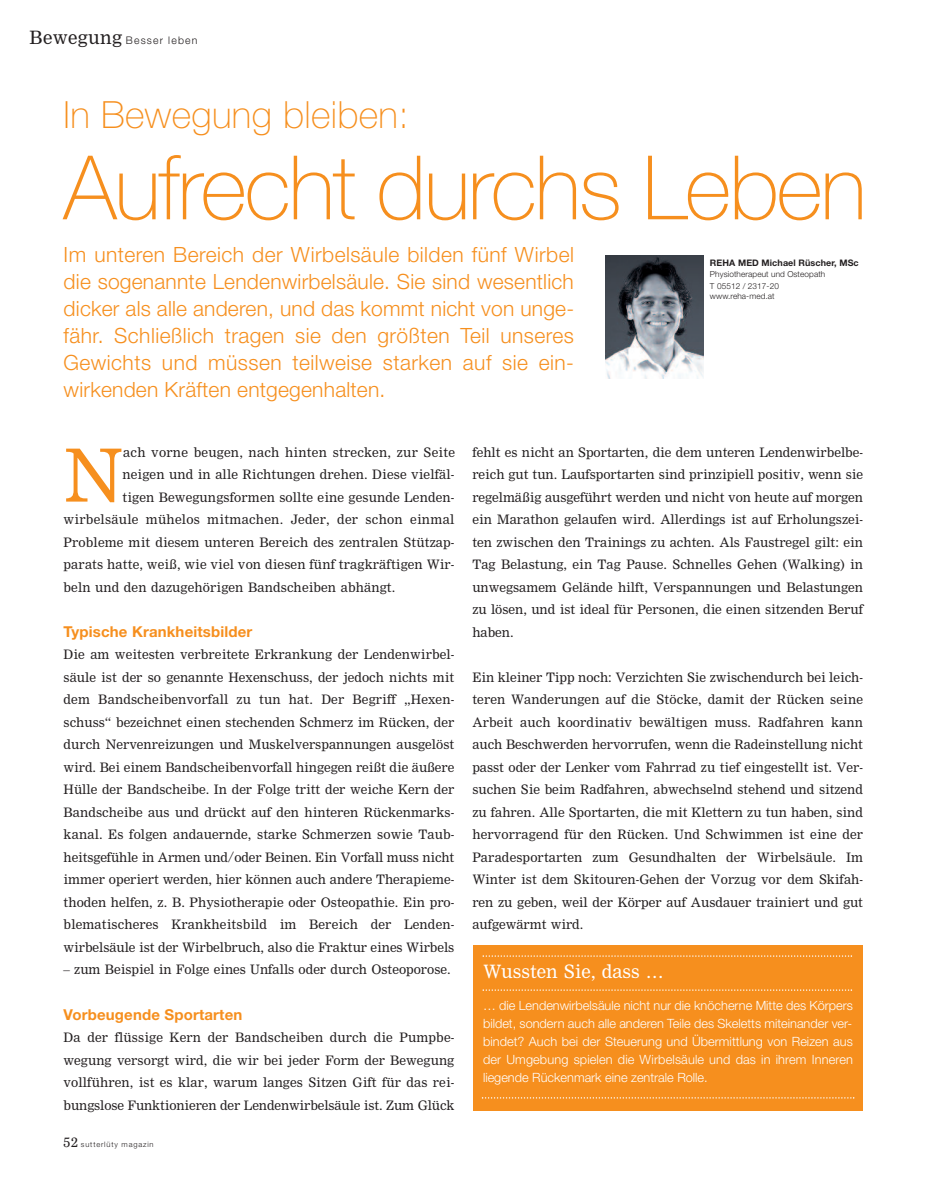
<style>
.page{position:relative;width:927px;height:1183px;background:#fff}
.page>*{position:absolute;margin:0;border:0;box-sizing:border-box;transform-origin:0 0}
.t1{font:100 88.95px "Helvetica Neue";letter-spacing:-.025em;color:#f68f1e}
.t2{font:71.55px "M Nimrod";color:#f68f1e}
.t3{font:100 37.5px "Helvetica Neue";letter-spacing:.01em;color:#f68f1e}
.t4{font:300 21px/27px "Helvetica Neue";letter-spacing:.01em;color:#f68f1e;text-align:justify}
.t5{font:18px "M Nimrod";color:#fff}
.t6{font:700 15px "Helvetica Neue";letter-spacing:.01em;color:#f68f1e}
.t7{font:12.75px/22.5px "M Nimrod";letter-spacing:.01em;color:#231f20;text-align:justify}
.t8{font:300 12.75px/18px "Helvetica Neue";color:#fff;text-align:justify}
.t9{font:300 10.5px "Helvetica Neue";letter-spacing:.11em;color:#231f20}
.t10{font:700 9px "Helvetica Neue";letter-spacing:.01em;color:#231f20}
.t11{font:300 8.25px/12px "Helvetica Neue";letter-spacing:.01em;color:#231f20}
.t12{font:300 7.5px "Helvetica Neue";letter-spacing:.11em;color:#231f20}
.s1{font-family:"M Nimrod";font-weight:400;font-size:18px}
.s2{font-family:"M Nimrod";font-weight:400;font-size:13.5px}
</style>
<div class="page">
<img style="left:606px;top:255px;width:98px;height:123px">
<div style="left:473px;top:944px;width:390px;height:166px;background:#f68f1e"></div>
<svg style="left:483px;top:955px;width:369px;height:1px"></svg>
<svg style="left:483px;top:989px;width:369px;height:1px"></svg>
<svg style="left:482px;top:1097px;width:372px;height:1px"></svg>
<p class="t9" style="left:30px;top:36px;width:169px"><span class="s1">Bewegung</span> Besser leben</p>
<h3 class="t3" style="left:64px;top:102px;width:347px">In Bewegung bleiben:</h3>
<h1 class="t1" style="left:64px;top:156px;width:805px">Aufrecht durchs Leben</h1>
<p class="t4" style="left:64px;top:243px;width:512px">Im unteren Bereich der Wirbelsäule bilden fünf Wirbel die sogenannte Lendenwirbelsäule. Sie sind wesentlich dicker als alle anderen, und das kommt nicht von unge&shy;fähr. Schließlich tragen sie den größten Teil unseres Gewichts und müssen teilweise starken auf sie ein&shy;wirkenden Kräften entgegenhalten.</p>
<p class="t10" style="left:710px;top:259px;width:150px">REHA MED Michael Rüscher, MSc</p>
<p class="t11" style="left:710px;top:268px;width:117px">Physiotherapeut und Osteopath<br>T 05512 / 2317-20</p>
<p class="t11" style="left:710px;top:291px;width:66px">www.reha-med.at</p>
<h2 class="t2" style="left:64px;top:448px;width:60px">N</h2>
<p class="t7" style="left:123px;top:441px;width:333px">ach vorne beugen, nach hinten strecken, zur Seite</p>
<p class="t7" style="left:123px;top:464px;width:333px">neigen und in alle Richtungen drehen. Diese vielfäl-</p>
<p class="t7" style="left:123px;top:486px;width:333px">tigen Bewegungsformen sollte eine gesunde Lenden-</p>
<p class="t7" style="left:64px;top:509px;width:392px">wirbelsäule mühelos mitmachen. Jeder, der schon einmal</p>
<p class="t7" style="left:64px;top:531px;width:392px">Probleme mit diesem unteren Bereich des zentralen Stützap-</p>
<p class="t7" style="left:64px;top:554px;width:392px">parats hatte, weiß, wie viel von diesen fünf tragkräftigen Wir-</p>
<p class="t7" style="left:64px;top:576px;width:333px">beln und den dazugehörigen Bandscheiben abhängt.</p>
<p class="t6" style="left:64px;top:625px;width:190px">Typische Krankheitsbilder</p>
<p class="t7" style="left:64px;top:644px;width:392px">Die am weitesten verbreitete Erkrankung der Lendenwirbel&shy;säule ist der so genannte Hexenschuss, der jedoch nichts mit dem Bandscheibenvorfall zu tun hat. Der Begriff „Hexen&shy;schuss“ bezeichnet einen stechenden Schmerz im Rücken, der durch Nervenreizungen und Muskelverspannungen ausgelöst wird. Bei einem Bandscheibenvorfall hingegen reißt die äußere Hülle der Bandscheibe. In der Folge tritt der weiche Kern der Bandscheibe aus und drückt auf den hinteren Rückenmarks&shy;kanal. Es folgen andauernde, starke Schmerzen sowie Taub&shy;heitsgefühle in Armen und/oder Beinen. Ein Vorfall muss nicht immer operiert werden, hier können auch andere Therapieme&shy;thoden helfen, z. B. Physiotherapie oder Osteopathie. Ein pro&shy;blematischeres Krankheitsbild im Bereich der Lenden&shy;wirbelsäule ist der Wirbelbruch, also die Fraktur eines Wirbels</p>
<p class="t7" style="left:64px;top:959px;width:389px">– zum Beispiel in Folge eines Unfalls oder durch Osteoporose.</p>
<p class="t6" style="left:64px;top:1008px;width:180px">Vorbeugende Sportarten</p>
<p class="t7" style="left:64px;top:1026px;width:392px">Da der flüssige Kern der Bandscheiben durch die Pumpbe&shy;wegung versorgt wird, die wir bei jeder Form der Bewegung vollführen, ist es klar, warum langes Sitzen Gift für das rei&shy;bungslose Funktionieren der Lendenwirbelsäule ist. Zum Glück</p>
<p class="t12" style="left:64px;top:1140px;width:92px"><span class="s2">52</span> sutterlüty magazin</p>
<p class="t7" style="left:472px;top:441px;width:392px">fehlt es nicht an Sportarten, die dem unteren Lendenwirbelbe&shy;reich gut tun. Laufsportarten sind prinzipiell positiv, wenn sie regelmäßig ausgeführt werden und nicht von heute auf morgen ein Marathon gelaufen wird. Allerdings ist auf Erholungszei&shy;ten zwischen den Trainings zu achten. Als Faustregel gilt: ein Tag Belastung, ein Tag Pause. Schnelles Gehen (Walking) in unwegsamem Gelände hilft, Verspannungen und Belastungen zu lösen, und ist ideal für Personen, die einen sitzenden Beruf haben.</p>
<p class="t7" style="left:472px;top:666px;width:392px">Ein kleiner Tipp noch: Verzichten Sie zwischendurch bei leich&shy;teren Wanderungen auf die Stöcke, damit der Rücken seine Arbeit auch koordinativ bewältigen muss. Radfahren kann auch Beschwerden hervorrufen, wenn die Radeinstellung nicht passt oder der Lenker vom Fahrrad zu tief eingestellt ist. Ver&shy;suchen Sie beim Radfahren, abwechselnd stehend und sitzend zu fahren. Alle Sportarten, die mit Klettern zu tun haben, sind hervorragend für den Rücken. Und Schwimmen ist eine der Paradesportarten zum Gesundhalten der Wirbelsäule. Im Winter ist dem Skitouren-Gehen der Vorzug vor dem Skifah&shy;ren zu geben, weil der Körper auf Ausdauer trainiert und gut aufgewärmt wird.</p>
<h3 class="t5" style="left:483px;top:964px;width:182px">Wussten Sie, dass …</h3>
<p class="t8" style="left:483px;top:997px;width:371px">… die Lendenwirbelsäule nicht nur die knöcherne Mitte des Körpers bildet, sondern auch alle anderen Teile des Skeletts miteinander ver&shy;bindet? Auch bei der Steuerung und Übermittlung von Reizen aus der Umgebung spielen die Wirbelsäule und das in ihrem Inneren liegende Rückenmark eine zentrale Rolle.</p>
</div>
